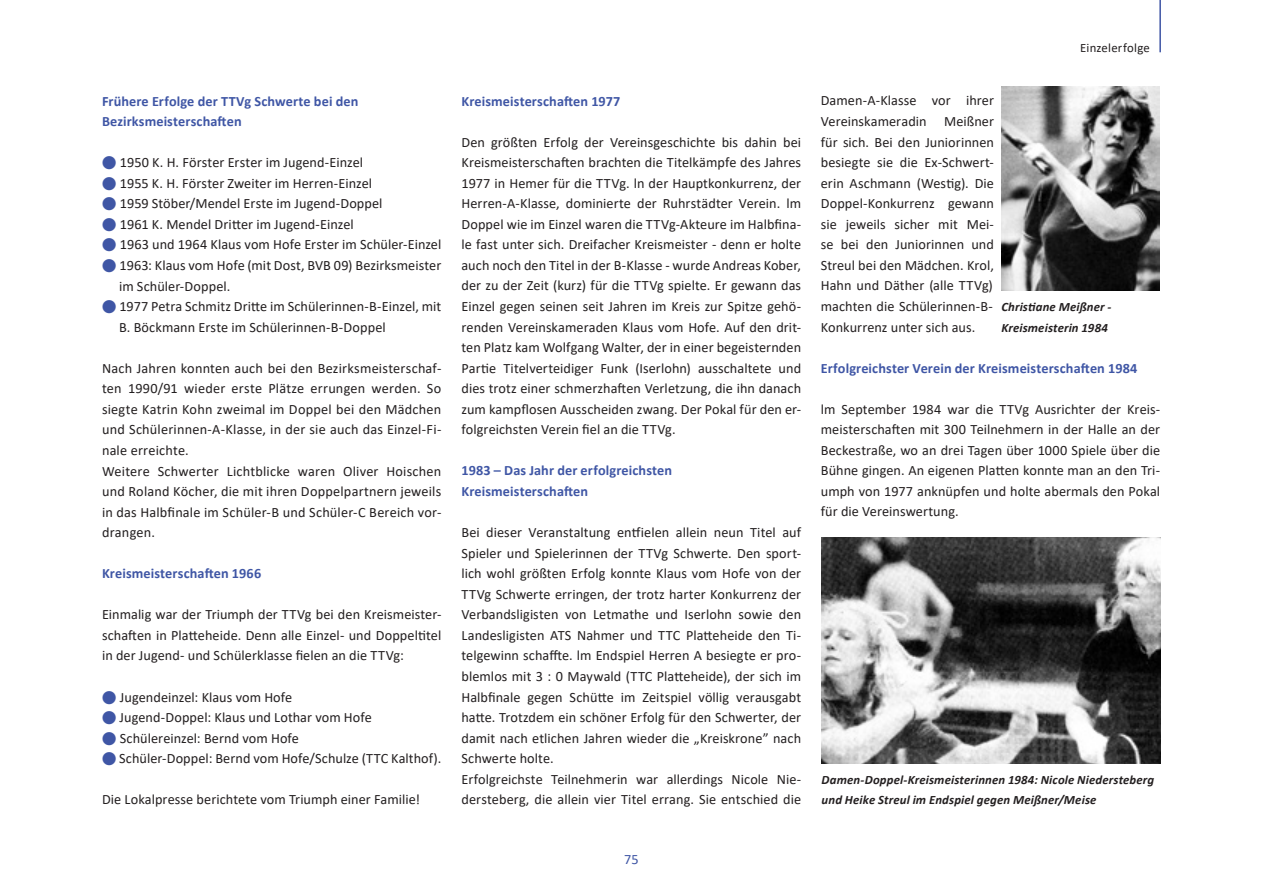
<style>
.page{position:relative;width:1263px;height:893px;background:#fff}
.page>*{position:absolute;margin:0;border:0;box-sizing:border-box;transform-origin:0 0}
.t1{font:14.25px/20.5px "Calibri";letter-spacing:.005em;color:#231f20}
.t2{font:700 14.25px/20.5px "Calibri";letter-spacing:.01em;color:#3f56a5}
.t3{font:14.25px "Calibri";color:#3f56a5}
.t4{font:italic 700 12.75px/20.5px "Calibri";letter-spacing:.01em;color:#231f20}
.t5{font:12.75px "Calibri";letter-spacing:.015em;color:#231f20}
.s1{color:#3f56a5}
</style>
<div class="page">
<hr style="left:1159px;top:0;width:2px;height:52px;background:#3f56a5">
<img style="left:1001px;top:86px;width:158px;height:205px">
<img style="left:821px;top:537px;width:340px;height:226px">
<p class="t2" style="left:102px;top:90px;width:258px">Frühere Erfolge der TTVg Schwerte bei den<br>Bezirksmeisterschaften</p>
<p class="t1" style="left:102px;top:152px;width:263px"><span class="s1">●</span> 1950 K. H. Förster Erster im Jugend-Einzel</p>
<p class="t1" style="left:102px;top:172px;width:272px"><span class="s1">●</span> 1955 K. H. Förster Zweiter im Herren-Einzel</p>
<p class="t1" style="left:102px;top:193px;width:282px"><span class="s1">●</span> 1959 Stöber/Mendel Erste im Jugend-Doppel</p>
<p class="t1" style="left:102px;top:214px;width:253px"><span class="s1">●</span> 1961 K. Mendel Dritter im Jugend-Einzel</p>
<p class="t1" style="left:102px;top:234px;width:341px"><span class="s1">●</span> 1963 und 1964 Klaus vom Hofe Erster im Schüler-Einzel</p>
<p class="t1" style="left:119px;top:255px;width:324px;text-indent:-17px"><span class="s1">●</span> 1963: Klaus vom Hofe (mit Dost, BVB 09) Bezirksmeister im Schüler-Doppel.</p>
<p class="t1" style="left:119px;top:296px;width:324px;text-indent:-17px"><span class="s1">●</span> 1977 Petra Schmitz Dritte im Schülerinnen-B-Einzel, mit<br>B. Böckmann Erste im Schülerinnen-B-Doppel</p>
<p class="t1" style="left:102px;top:357px;width:341px">Nach Jahren konnten auch bei den Bezirksmeisterschaf&shy;ten 1990/91 wieder erste Plätze errungen werden. So siegte Katrin Kohn zweimal im Doppel bei den Mädchen und Schülerinnen-A-Klasse, in der sie auch das Einzel-Fi&shy;nale erreichte.<br>Weitere Schwerter Lichtblicke waren Oliver Hoischen und Roland Köcher, die mit ihren Doppelpartnern jeweils in das Halbfinale im Schüler-B und Schüler-C Bereich vor&shy;drangen.</p>
<p class="t2" style="left:102px;top:563px;width:161px">Kreismeisterschaften 1966</p>
<p class="t1" style="left:102px;top:604px;width:341px;text-align:justify">Einmalig war der Triumph der TTVg bei den Kreismeister&shy;schaften in Platteheide. Denn alle Einzel- und Doppeltitel in der Jugend- und Schülerklasse fielen an die TTVg:</p>
<p class="t1" style="left:102px;top:686px;width:192px"><span class="s1">●</span> Jugendeinzel: Klaus vom Hofe</p>
<p class="t1" style="left:102px;top:707px;width:271px"><span class="s1">●</span> Jugend-Doppel: Klaus und Lothar vom Hofe</p>
<p class="t1" style="left:102px;top:727px;width:199px"><span class="s1">●</span> Schülereinzel: Bernd vom Hofe</p>
<p class="t1" style="left:102px;top:748px;width:341px"><span class="s1">●</span> Schüler-Doppel: Bernd vom Hofe/Schulze (TTC Kalthof).</p>
<p class="t1" style="left:102px;top:789px;width:320px">Die Lokalpresse berichtete vom Triumph einer Familie!</p>
<p class="t2" style="left:461px;top:90px;width:160px">Kreismeisterschaften 1977</p>
<p class="t1" style="left:461px;top:131px;width:341px;text-align:justify">Den größten Erfolg der Vereinsgeschichte bis dahin bei Kreismeisterschaften brachten die Titelkämpfe des Jahres 1977 in Hemer für die TTVg. ln der Hauptkonkurrenz, der Herren-A-Klasse, dominierte der Ruhrstädter Verein. lm Doppel wie im Einzel waren die TTVg-Akteure im Halbfina&shy;le fast unter sich. Dreifacher Kreismeister - denn er holte auch noch den Titel in der B-Klasse - wurde Andreas Kober, der zu der Zeit (kurz) für die TTVg spielte. Er gewann das Einzel gegen seinen seit Jahren im Kreis zur Spitze gehö&shy;renden Vereinskameraden Klaus vom Hofe. Auf den drit&shy;ten Platz kam Wolfgang Walter, der in einer begeisternden Partie Titelverteidiger Funk (Iserlohn) ausschaltete und dies trotz einer schmerzhaften Verletzung, die ihn danach zum kampflosen Ausscheiden zwang. Der Pokal für den er&shy;folgreichsten Verein fiel an die TTVg.</p>
<p class="t2" style="left:461px;top:460px;width:212px">1983 – Das Jahr der erfolgreichsten<br>Kreismeisterschaften</p>
<p class="t1" style="left:461px;top:522px;width:341px">Bei dieser Veranstaltung entfielen allein neun Titel auf Spieler und Spielerinnen der TTVg Schwerte. Den sport&shy;lich wohl größten Erfolg konnte Klaus vom Hofe von der TTVg Schwerte erringen, der trotz harter Konkurrenz der Verbandsligisten von Letmathe und Iserlohn sowie den Landesligisten ATS Nahmer und TTC Platteheide den Ti&shy;telgewinn schaffte. lm Endspiel Herren A besiegte er pro&shy;blemlos mit 3 : 0 Maywald (TTC Platteheide), der sich im Halbfinale gegen Schütte im Zeitspiel völlig verausgabt hatte. Trotzdem ein schöner Erfolg für den Schwerter, der damit nach etlichen Jahren wieder die „Kreiskrone” nach Schwerte holte.<br>Erfolgreichste Teilnehmerin war allerdings Nicole Nie&shy;dersteberg, die allein vier Titel errang. Sie entschied die</p>
<p class="t3" style="left:624px;top:850px;width:16px">75</p>
<p class="t5" style="left:1080px;top:39px;width:71px">Einzelerfolge</p>
<p class="t1" style="left:821px;top:90px;width:175px;text-align:justify">Damen-A-Klasse vor ihrer Vereinskameradin Meißner für sich. Bei den Juniorinnen besiegte sie die Ex-Schwert&shy;erin Aschmann (Westig). Die Doppel-Konkurrenz gewann sie jeweils sicher mit Mei&shy;se bei den Juniorinnen und Streul bei den Mädchen. Krol, Hahn und Däther (alle TTVg) machten die Schülerinnen-B-Konkurrenz unter sich aus.</p>
<p class="t2" style="left:821px;top:357px;width:318px">Erfolgreichster Verein der Kreismeisterschaften 1984</p>
<p class="t1" style="left:821px;top:398px;width:341px;text-align:justify">lm September 1984 war die TTVg Ausrichter der Kreis&shy;meisterschaften mit 300 Teilnehmern in der Halle an der Beckestraße, wo an drei Tagen über 1000 Spiele über die Bühne gingen. An eigenen Platten konnte man an den Tri&shy;umph von 1977 anknüpfen und holte abermals den Pokal für die Vereinswertung.</p>
<p class="t4" style="left:1001px;top:296px;width:111px">Christiane Meißner -<br>Kreismeisterin 1984</p>
<p class="t4" style="left:821px;top:769px;width:334px">Damen-Doppel-Kreismeisterinnen 1984: Nicole Niedersteberg und Heike Streul im Endspiel gegen Meißner/Meise</p>
</div>
